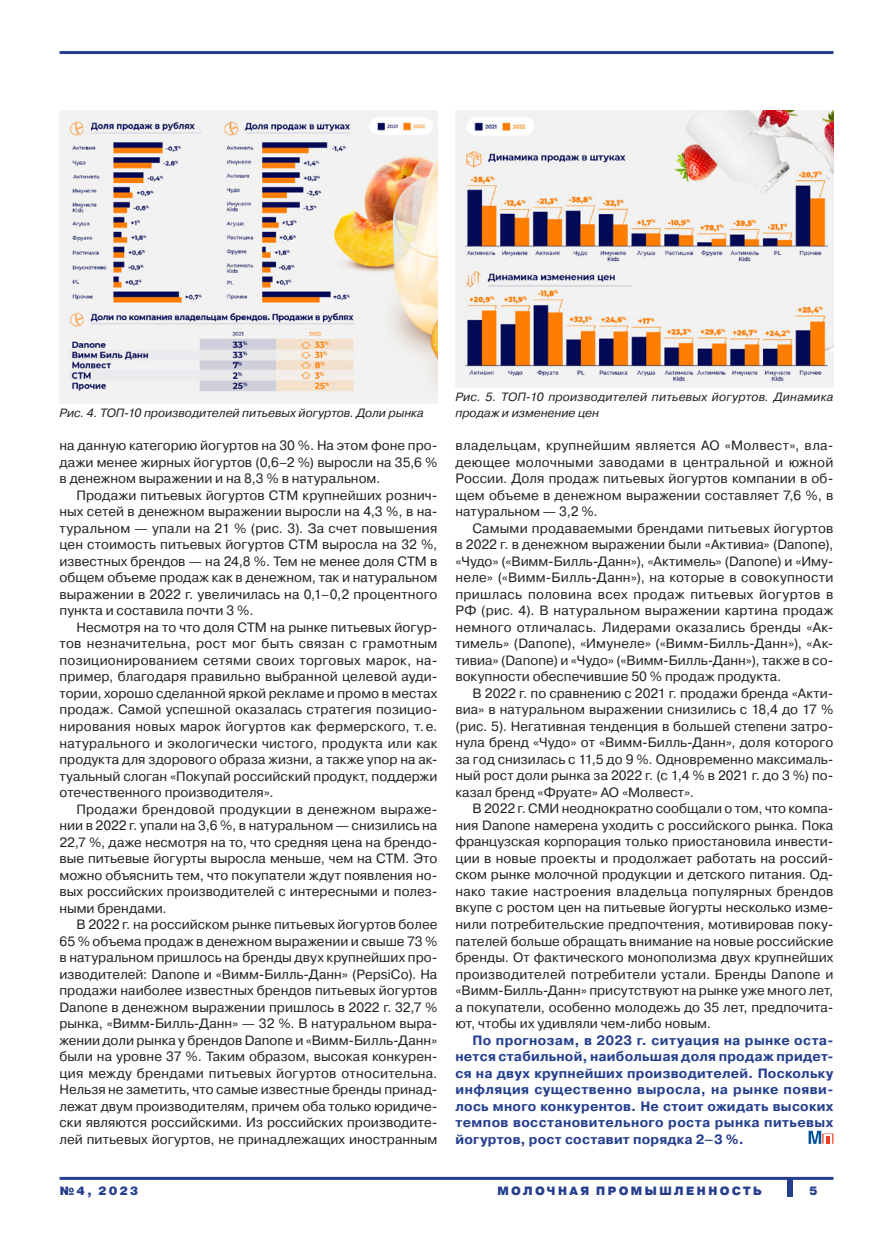
<style>
.page{position:relative;width:893px;height:1234px;background:#fff}
.page>*{position:absolute;margin:0;border:0;box-sizing:border-box;transform-origin:0 0}
.t1{font:13.5px/16.5px "Pragmatica";color:#231f20;text-align:justify}
.t2{font:700 13.5px/16.5px "Pragmatica";letter-spacing:.02em;color:#253f8e;text-align:justify}
.t3{font:italic 12px/16.5px "Pragmatica";color:#231f20}
.t4{font:900 12px "Pragmatica";letter-spacing:.165em;color:#253f8e}
</style>
<div class="page">
<hr style="left:60px;top:51px;width:773px;height:3px;background:#253f8e">
<hr style="left:60px;top:1176px;width:773px;height:3px;background:#253f8e">
<div style="left:787px;top:1178px;width:6px;height:18px;background:#253f8e"></div>
<svg style="left:809px;top:1130px;width:24px;height:13px"></svg>
<img style="left:60px;top:110px;width:377px;height:293px">
<img style="left:455px;top:110px;width:378px;height:278px">
<p class="t3" style="left:60px;top:405px;width:366px">Рис. 4. ТОП-10 производителей питьевых йогуртов. Доли рынка</p>
<p class="t1" style="left:60px;top:437px;width:379px">на данную категорию йогуртов на 30 %. На этом фоне про&shy;дажи менее жирных йогуртов (0,6–2 %) выросли на 35,6 % в денежном выражении и на 8,3 % в натуральном.</p>
<p class="t1" style="left:60px;top:487px;width:379px;text-indent:17px">Продажи питьевых йогуртов СТМ крупнейших рознич&shy;ных сетей в денежном выражении выросли на 4,3 %, в на&shy;туральном — упали на 21 % (рис. 3). За счет повышения цен стоимость питьевых йогуртов СТМ выросла на 32 %, известных брендов — на 24,8 %. Тем не менее доля СТМ в общем объеме продаж как в денежном, так и натуральном выражении в 2022 г. увеличилась на 0,1–0,2 процентного пункта и составила почти 3 %.</p>
<p class="t1" style="left:60px;top:619px;width:379px;text-indent:17px">Несмотря на то что доля СТМ на рынке питьевых йогур&shy;тов незначительна, рост мог быть связан с грамотным позиционированием сетями своих торговых марок, на&shy;пример, благодаря правильно выбранной целевой ауди&shy;тории, хорошо сделанной яркой рекламе и промо в местах продаж. Самой успешной оказалась стратегия позицио&shy;нирования новых марок йогуртов как фермерского, т.е. натурального и экологически чистого, продукта или как продукта для здорового образа жизни, а также упор на ак&shy;туальный слоган «Покупай российский продукт, поддержи отечественного производителя».</p>
<p class="t1" style="left:60px;top:800px;width:379px;text-indent:17px">Продажи брендовой продукции в денежном выраже&shy;нии в 2022 г. упали на 3,6 %, в натуральном — снизились на 22,7 %, даже несмотря на то, что средняя цена на брендо&shy;вые питьевые йогурты выросла меньше, чем на СТМ. Это можно объяснить тем, что покупатели ждут появления но&shy;вых российских производителей с интересными и полез&shy;ными брендами.</p>
<p class="t1" style="left:60px;top:916px;width:379px;text-indent:17px">В 2022 г. на российском рынке питьевых йогуртов более 65 % объема продаж в денежном выражении и свыше 73 % в натуральном пришлось на бренды двух крупнейших про&shy;изводителей: Danone и «Вимм-Билль-Данн» (PepsiCo). На продажи наиболее известных брендов питьевых йогуртов Danone в денежном выражении пришлось в 2022 г. 32,7 % рынка, «Вимм-Билль-Данн» — 32 %. В натуральном выра&shy;жении доли рынка у брендов Danone и «Вимм-Билль-Данн» были на уровне 37 %. Таким образом, высокая конкурен&shy;ция между брендами питьевых йогуртов относительна.<br>Нельзя не заметить, что самые известные бренды принад&shy;лежат двум производителям, причем оба только юридиче&shy;ски являются российскими. Из российских производите&shy;лей питьевых йогуртов, не принадлежащих иностранным</p>
<p class="t3" style="left:455px;top:388px;width:379px">Рис. 5. ТОП-10 производителей питьевых йогуртов. Динамика продаж и изменение цен</p>
<p class="t1" style="left:455px;top:437px;width:379px">владельцам, крупнейшим является АО «Молвест», вла&shy;деющее молочными заводами в центральной и южной России. Доля продаж питьевых йогуртов компании в об&shy;щем объеме в денежном выражении составляет 7,6 %, в натуральном — 3,2 %.</p>
<p class="t1" style="left:455px;top:520px;width:379px;text-indent:17px">Самыми продаваемыми брендами питьевых йогуртов в 2022 г. в денежном выражении были «Активиа» (Danone), «Чудо» («Вимм-Билль-Данн»), «Актимель» (Danone) и «Иму&shy;неле» («Вимм-Билль-Данн»), на которые в совокупности пришлась половина всех продаж питьевых йогуртов в РФ (рис. 4). В натуральном выражении картина продаж немного отличалась. Лидерами оказались бренды «Ак&shy;тимель» (Danone), «Имунеле» («Вимм-Билль-Данн»), «Ак&shy;тивиа» (Danone) и «Чудо» («Вимм-Билль-Данн»), также в со&shy;вокупности обеспечившие 50 % продаж продукта.</p>
<p class="t1" style="left:455px;top:685px;width:379px;text-indent:17px">В 2022 г. по сравнению с 2021 г. продажи бренда «Акти&shy;виа» в натуральном выражении снизились с 18,4 до 17 % (рис. 5). Негативная тенденция в большей степени затро&shy;нула бренд «Чудо» от «Вимм-Билль-Данн», доля которого за год снизилась с 11,5 до 9 %. Одновременно максималь&shy;ный рост доли рынка за 2022 г. (с 1,4 % в 2021 г. до 3 %) по&shy;казал бренд «Фруате» АО «Молвест».</p>
<p class="t1" style="left:455px;top:800px;width:379px;text-indent:17px">В 2022 г. СМИ неоднократно сообщали о том, что компа&shy;ния Danone намерена уходить с российского рынка. Пока французская корпорация только приостановила инвести&shy;ции в новые проекты и продолжает работать на россий&shy;ском рынке молочной продукции и детского питания. Од&shy;нако такие настроения владельца популярных брендов вкупе с ростом цен на питьевые йогурты несколько изме&shy;нили потребительские предпочтения, мотивировав поку&shy;пателей больше обращать внимание на новые российские бренды. От фактического монополизма двух крупнейших производителей потребители устали. Бренды Danone и «Вимм-Билль-Данн» присутствуют на рынке уже много лет, а покупатели, особенно молодежь до 35 лет, предпочита&shy;ют, чтобы их удивляли чем‑либо новым.</p>
<p class="t2" style="left:455px;top:1031px;width:379px;text-indent:17px">По прогнозам, в 2023 г. ситуация на рынке оста&shy;нется стабильной, наибольшая доля продаж придет&shy;ся на двух крупнейших производителей. Поскольку инфляция существенно выросла, на рынке появи&shy;лось много конкурентов. Не стоит ожидать высоких темпов восстановительного роста рынка питьевых йогуртов, рост составит порядка 2–3 %.</p>
<p class="t4" style="left:60px;top:1183px;width:81px">№4, 2023</p>
<p class="t4" style="left:497px;top:1183px;width:266px">МОЛОЧНАЯ ПРОМЫШЛЕННОСТЬ</p>
<p class="t4" style="left:809px;top:1183px;width:10px">5</p>
</div>
